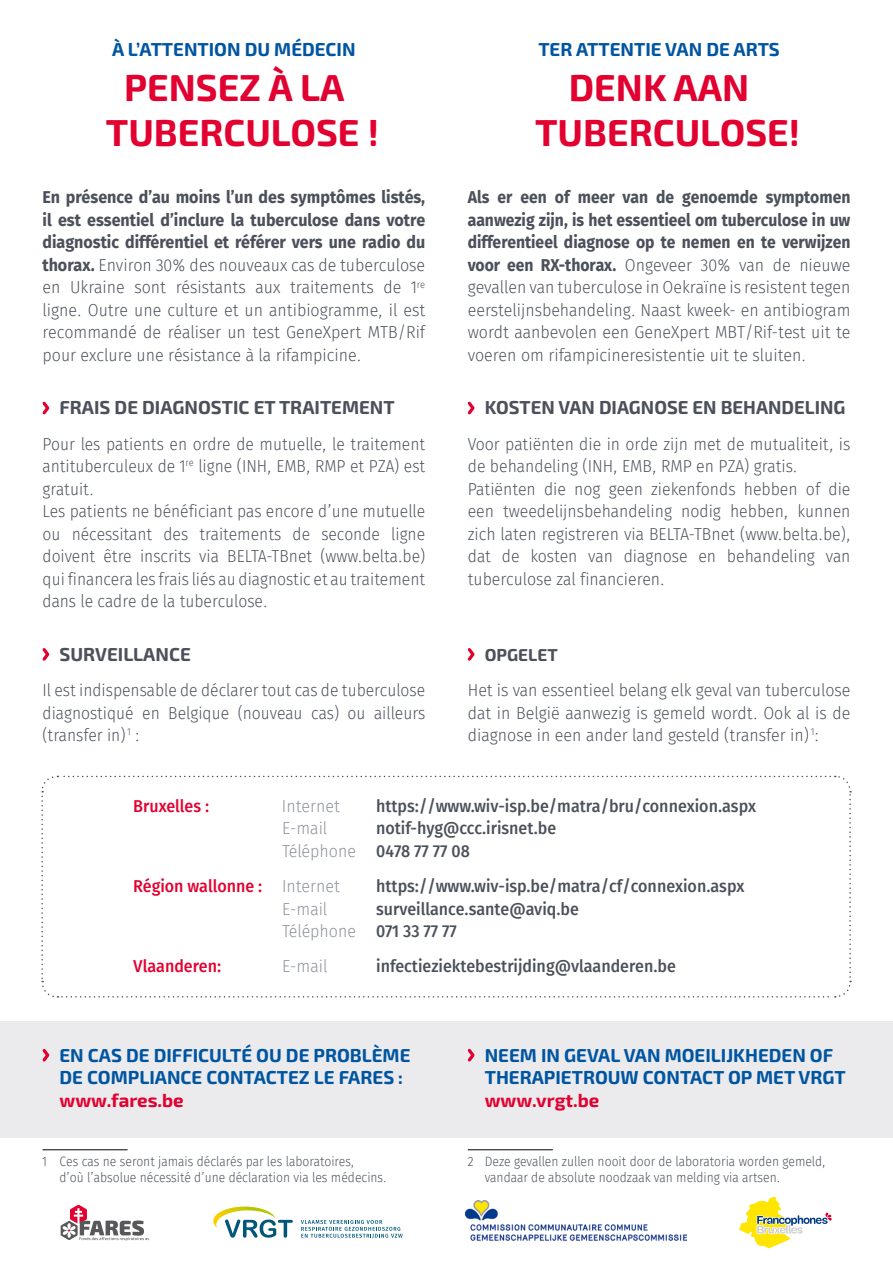
<style>
.page{position:relative;width:893px;height:1263px;background:#fff}
.page>*{position:absolute;margin:0;border:0;box-sizing:border-box;transform-origin:0 0}
.t1{font:700 37.5px/45px "Exo 2";color:#e20030;text-align:center}
.t2{font:700 18.75px/22.5px "Exo 2";color:#0055a1}
.t3{font:700 18.75px "Exo 2";color:#4b505a}
.t4{font:700 18.75px "Exo 2";color:#e20030}
.t5{font:300 17.25px/22.5px "Fira Sans";color:#4b505a;text-align:justify;scale:.93 1}
.t6{font:300 17.25px/22.5px "Fira Sans";color:#4b505a;scale:.91 1}
.t7{font:300 17.25px/22.5px "Fira Sans";color:#4b505a;scale:.92 1}
.t8{font:500 17.25px/22.5px "Fira Sans";color:#4b505a;scale:.93 1}
.t9{font:500 17.25px "Fira Sans";color:#e20030;scale:.93 1}
.t10{font:300 17.25px "Fira Sans";color:#8d909a;scale:.93 1}
.t11{font:700 17.25px "Exo 2";color:#4b505a}
.t12{font:300 13.5px/16.2px "Fira Sans";color:#4b505a;scale:.9 1}
.s1{font-weight:700}
.s2{font-weight:300;color:#8d909a}
</style>
<div class="page">
<div style="left:0;top:1020px;width:893px;height:117px;background:#ebebed"></div>
<svg style="left:42px;top:401px;width:8px;height:14px"></svg>
<svg style="left:42px;top:648px;width:8px;height:13px"></svg>
<hr style="left:43px;top:1149px;width:85px;height:1px;background:#000">
<svg style="left:467px;top:401px;width:8px;height:14px"></svg>
<svg style="left:467px;top:648px;width:8px;height:13px"></svg>
<hr style="left:468px;top:1149px;width:85px;height:1px;background:#000">
<svg style="left:42px;top:1048px;width:8px;height:14px"></svg>
<svg style="left:467px;top:1048px;width:8px;height:14px"></svg>
<svg style="left:41px;top:775px;width:811px;height:223px"></svg>
<img style="left:466px;top:1201px;width:221px;height:40px">
<svg style="left:213px;top:1206px;width:80px;height:31px"></svg>
<svg style="left:301px;top:1220px;width:102px;height:18px"></svg>
<svg style="left:60px;top:1204px;width:89px;height:37px"></svg>
<svg style="left:739px;top:1197px;width:93px;height:51px"></svg>
<p class="t2" style="left:112px;top:38px;width:245px">À L’ATTENTION DU MÉDECIN</p>
<h1 class="t1" style="left:106px;top:66px;width:275px">PENSEZ À LA<br>TUBERCULOSE !</h1>
<p class="t5" style="left:43px;top:186px;width:413px"><span class="s1">En présence d’au moins l’un des symptômes listés, il est essentiel d’inclure la tuberculose dans votre diagnostic différentiel et référer vers une radio du thorax.</span> Environ 30% des nouveaux cas de tuberculose en Ukraine sont résistants aux traitements de 1<sup>re </sup>ligne. Outre une culture et un antibiogramme, il est recommandé de réaliser un test GeneXpert MTB/Rif pour exclure une résistance à la rifampicine.</p>
<p class="t3" style="left:60px;top:397px;width:337px">FRAIS DE DIAGNOSTIC ET TRAITEMENT</p>
<p class="t6" style="left:43px;top:432px;width:422px">Pour les patients en ordre de mutuelle, le traitement antituberculeux de 1<sup>re</sup> ligne (INH, EMB, RMP et PZA) est gratuit.<br>Les patients ne bénéficiant pas encore d’une mutuelle ou nécessitant des traitements de seconde ligne doivent être inscrits via BELTA-TBnet (www.belta.be) qui financera les frais liés au diagnostic et au traitement dans le cadre de la tuberculose.</p>
<p class="t3" style="left:49px;top:643px;width:143px">SURVEILLANCE</p>
<p class="t6" style="left:43px;top:679px;width:422px;text-align:justify">Il est indispensable de déclarer tout cas de tuberculose diagnostiqué en Belgique (nouveau cas) ou ailleurs (transfer in) <sup>1</sup> :</p>
<p class="t2" style="left:538px;top:38px;width:243px">TER ATTENTIE VAN DE ARTS</p>
<h1 class="t1" style="left:535px;top:66px;width:267px">DENK AAN<br>TUBERCULOSE!</h1>
<p class="t5" style="left:468px;top:186px;width:413px"><span class="s1">Als er een of meer van de genoemde symptomen aanwezig zijn, is het essentieel om tuberculose in uw differentieel diagnose op te nemen en te verwijzen voor een RX-thorax.</span> Ongeveer 30% van de nieuwe gevallen van tuberculose in Oekraïne is resistent tegen eerstelijnsbehandeling. Naast kweek- en antibiogram wordt aanbevolen een GeneXpert MBT/Rif-test uit te voeren om rifampicineresistentie uit te sluiten.</p>
<p class="t3" style="left:485px;top:397px;width:362px">KOSTEN VAN DIAGNOSE EN BEHANDELING</p>
<p class="t7" style="left:468px;top:432px;width:417px">Voor patiënten die in orde zijn met de mutualiteit, is de behandeling (INH, EMB, RMP en PZA) gratis.<br>Patiënten die nog geen ziekenfonds hebben of die een tweedelijnsbehandeling nodig hebben, kunnen zich laten registreren via BELTA-TBnet (www.belta.be), dat de kosten van diagnose en behandeling van tuberculose zal financieren.</p>
<p class="t11" style="left:475px;top:644px;width:12px">OP</p>
<p class="t11" style="left:507px;top:644px;width:52px">GELET</p>
<p class="t5" style="left:468px;top:679px;width:413px">Het is van essentieel belang elk geval van tuberculose dat in België aanwezig is gemeld wordt. Ook al is de diagnose in een ander land gesteld (transfer in) <sup>1</sup>:</p>
<p class="t9" style="left:133px;top:795px;width:83px">Bruxelles :</p>
<p class="t10" style="left:282px;top:796px;width:64px">Internet</p>
<p class="t8" style="left:376px;top:794px;width:410px">https://www.wiv-isp.be/matra/bru/connexion.aspx</p>
<p class="t10" style="left:282px;top:818px;width:50px">E-mail</p>
<p class="t8" style="left:282px;top:817px;width:296px;text-indent:94px">notif-hyg@ccc.irisnet.be<br><span class="s2">Téléphone</span> 0478 77 77 08</p>
<p class="t9" style="left:133px;top:875px;width:224px">Région wallonne : <span class="s2">Internet</span></p>
<p class="t8" style="left:376px;top:875px;width:397px">https://www.wiv-isp.be/matra/cf/connexion.aspx</p>
<p class="t10" style="left:282px;top:899px;width:50px">E-mail</p>
<p class="t8" style="left:282px;top:897px;width:321px;text-indent:94px">surveillance.sante@aviq.be<br><span class="s2">Téléphone</span> 071 33 77 77</p>
<p class="t9" style="left:133px;top:955px;width:96px">Vlaanderen:</p>
<p class="t10" style="left:282px;top:956px;width:50px">E-mail</p>
<p class="t8" style="left:376px;top:955px;width:324px">infectieziektebestrijding@vlaanderen.be</p>
<p class="t2" style="left:60px;top:1044px;width:352px;text-indent:-10px">EN CAS DE DIFFICULTÉ OU DE PROBLÈME<br>DE COMPLIANCE CONTACTEZ LE FARES</p>
<p class="t2" style="left:398px;top:1067px;width:6px">:</p>
<p class="t4" style="left:60px;top:1089px;width:126px">WWW.FARES.BE</p>
<p class="t12" style="left:60px;top:1153px;width:365px;text-indent:-17px">1 Ces cas ne seront jamais déclarés par les laboratoires,<br>d’où l’absolue nécessité d’une déclaration via les médecins.</p>
<p class="t2" style="left:475px;top:1044px;width:357px;text-align:center">NEEM IN GEVAL VAN MOEILIJKHEDEN OF<br>THERAPIETROUW CONTACT OP MET VRGT</p>
<p class="t4" style="left:485px;top:1089px;width:116px">WWW.VRGT.BE</p>
<p class="t12" style="left:485px;top:1153px;width:380px;text-indent:-17px">2 Deze gevallen zullen nooit door de laboratoria worden gemeld, vandaar de absolute noodzaak van melding via artsen.</p>
</div>
